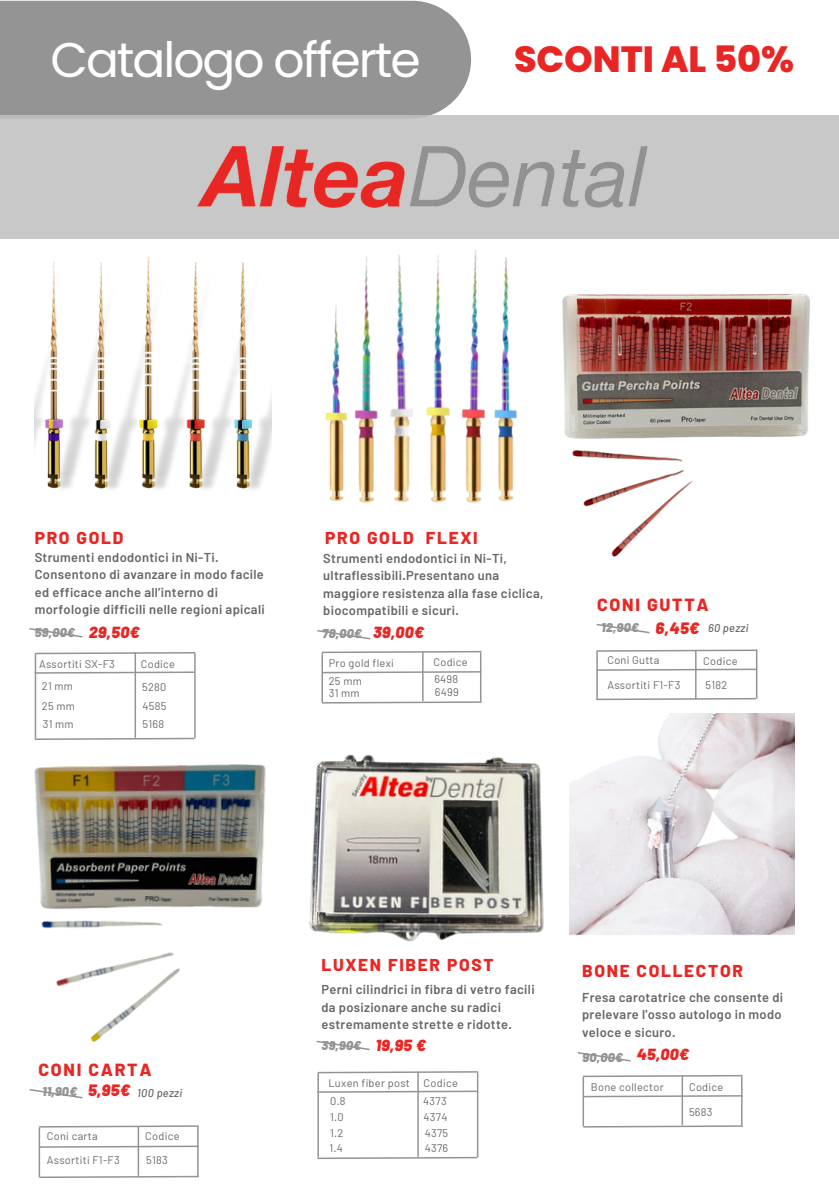
<style>
.page{position:relative;width:839px;height:1191px;background:#fff}
.page>*{position:absolute;margin:0;border:0;box-sizing:border-box;transform-origin:0 0}
.t1{font:48.6px "Poppins";letter-spacing:-.04em;color:#fff}
.t2{font:800 36.4px "Poppins";color:#e82724}
.t3{font:800 17.6px "Barlow";letter-spacing:.1em;color:#e82724}
.t4{font:800 17.2px "Barlow";letter-spacing:.1em;color:#e82724}
.t5{font:italic 900 16.4px "Barlow";color:#e82724}
.t6{font:italic 900 16px "Barlow";letter-spacing:.025em;color:#e82724}
.t7{font:600 12.8px/17.6px "Barlow";letter-spacing:.025em;color:#666}
.t8{font:italic 900 12.8px "Barlow";letter-spacing:.025em;color:#949494}
.t9{font:italic 500 11.2px "Barlow";letter-spacing:.025em;color:#666}
.t10{font:11px "Barlow";letter-spacing:.025em;color:#666}
</style>
<div class="page">
<img style="left:35px;top:257px;width:236px;height:232px">
<img style="left:569px;top:714px;width:225px;height:222px">
<div style="left:0;top:1px;width:471px;height:114px;background:#949494"></div>
<div style="left:0;top:115px;width:838px;height:123px;background:#c8c8c8"></div>
<img style="left:197px;top:146px;width:450px;height:62px">
<img style="left:325px;top:250px;width:192px;height:253px">
<img style="left:562px;top:293px;width:248px;height:264px">
<hr style="left:35px;top:653px;width:1px;height:85px;background:#949494">
<svg style="left:34px;top:737px;width:162px;height:3px"></svg>
<img style="left:34px;top:764px;width:232px;height:278px">
<svg style="left:29px;top:628px;width:54px;height:10px"></svg>
<svg style="left:317px;top:630px;width:54px;height:10px"></svg>
<svg style="left:596px;top:623px;width:54px;height:11px"></svg>
<svg style="left:29px;top:1089px;width:54px;height:10px"></svg>
<svg style="left:316px;top:1040px;width:54px;height:11px"></svg>
<svg style="left:577px;top:1052px;width:54px;height:10px"></svg>
<svg style="left:34px;top:652px;width:161px;height:3px"></svg>
<svg style="left:34px;top:671px;width:160px;height:3px"></svg>
<hr style="left:194px;top:653px;width:2px;height:85px;background:#949494">
<hr style="left:134px;top:652px;width:2px;height:86px;background:#949494">
<svg style="left:597px;top:668px;width:161px;height:4px"></svg>
<svg style="left:596px;top:649px;width:162px;height:4px"></svg>
<hr style="left:596px;top:651px;width:1px;height:49px;background:#949494">
<hr style="left:695px;top:650px;width:1px;height:49px;background:#949494">
<hr style="left:756px;top:649px;width:1px;height:50px;background:#949494">
<svg style="left:596px;top:697px;width:161px;height:4px"></svg>
<svg style="left:38px;top:1145px;width:159px;height:4px"></svg>
<svg style="left:38px;top:1125px;width:161px;height:3px"></svg>
<hr style="left:39px;top:1128px;width:1px;height:49px;background:#949494">
<hr style="left:138px;top:1126px;width:1px;height:50px;background:#949494">
<hr style="left:197px;top:1127px;width:2px;height:49px;background:#949494">
<svg style="left:38px;top:1175px;width:161px;height:3px"></svg>
<img style="left:309px;top:754px;width:235px;height:188px">
<hr style="left:317px;top:1072px;width:2px;height:86px;background:#949494">
<svg style="left:317px;top:1156px;width:160px;height:4px"></svg>
<svg style="left:317px;top:1071px;width:162px;height:3px"></svg>
<svg style="left:317px;top:1090px;width:160px;height:4px"></svg>
<hr style="left:477px;top:1072px;width:1px;height:86px;background:#949494">
<hr style="left:417px;top:1072px;width:2px;height:85px;background:#949494">
<svg style="left:584px;top:1094px;width:159px;height:4px"></svg>
<svg style="left:583px;top:1074px;width:160px;height:4px"></svg>
<hr style="left:582px;top:1077px;width:2px;height:49px;background:#949494">
<hr style="left:681px;top:1076px;width:2px;height:49px;background:#949494">
<hr style="left:741px;top:1076px;width:1px;height:50px;background:#949494">
<svg style="left:582px;top:1125px;width:161px;height:3px"></svg>
<svg style="left:323px;top:670px;width:159px;height:4px"></svg>
<svg style="left:322px;top:650px;width:160px;height:4px"></svg>
<hr style="left:321px;top:653px;width:2px;height:49px;background:#949494">
<hr style="left:422px;top:652px;width:1px;height:49px;background:#949494">
<hr style="left:480px;top:652px;width:1px;height:50px;background:#949494">
<svg style="left:321px;top:701px;width:161px;height:3px"></svg>
<p class="t1" style="left:51px;top:26px;width:372px">Catalogo offerte</p>
<p class="t2" style="left:514px;top:34px;width:281px">SCONTI AL 50%</p>
<p class="t4" style="left:35px;top:527px;width:90px">PRO GOLD</p>
<p class="t7" style="left:35px;top:548px;width:185px">Strumenti endodontici in Ni-Ti.</p>
<p class="t7" style="left:35px;top:566px;width:231px">Consentono di avanzare in modo facile ed efficace anche all’interno di morfologie difficili nelle regioni apicali</p>
<p class="t6" style="left:89px;top:622px;width:52px">29,50€</p>
<p class="t10" style="left:39px;top:657px;width:77px">Assortiti SX-F3</p>
<p class="t10" style="left:42px;top:679px;width:33px">21 mm</p>
<p class="t10" style="left:42px;top:699px;width:34px">25 mm</p>
<p class="t10" style="left:43px;top:717px;width:32px">31 mm</p>
<p class="t8" style="left:35px;top:624px;width:42px">59,00€</p>
<p class="t10" style="left:141px;top:657px;width:36px">Codice</p>
<p class="t10" style="left:142px;top:680px;width:26px">5280</p>
<p class="t10" style="left:142px;top:699px;width:25px">4585</p>
<p class="t10" style="left:142px;top:717px;width:23px">5168</p>
<p class="t4" style="left:325px;top:527px;width:154px">PRO GOLD FLEXI</p>
<p class="t7" style="left:323px;top:549px;width:222px">Strumenti endodontici in Ni-Ti, ultraflessibili.Presentano una maggiore resistenza alla fase ciclica, biocompatibili e sicuri.</p>
<p class="t8" style="left:322px;top:625px;width:41px">78,00€</p>
<p class="t6" style="left:373px;top:622px;width:52px">39,00€</p>
<p class="t10" style="left:329px;top:656px;width:67px">Pro gold flexi</p>
<p class="t10" style="left:433px;top:655px;width:36px">Codice</p>
<p class="t10" style="left:434px;top:672px;width:25px">6498</p>
<p class="t10" style="left:329px;top:674px;width:34px">25 mm</p>
<p class="t10" style="left:329px;top:686px;width:32px">31 mm</p>
<p class="t10" style="left:435px;top:685px;width:25px">6499</p>
<p class="t3" style="left:597px;top:593px;width:113px">CONI GUTTA</p>
<p class="t5" style="left:655px;top:618px;width:45px">6,45€</p>
<p class="t9" style="left:708px;top:621px;width:42px">60 pezzi</p>
<p class="t8" style="left:601px;top:619px;width:39px">12,90€</p>
<p class="t10" style="left:607px;top:653px;width:54px">Coni Gutta</p>
<p class="t10" style="left:703px;top:654px;width:36px">Codice</p>
<p class="t10" style="left:607px;top:678px;width:74px">Assortiti F1-F3</p>
<p class="t10" style="left:705px;top:678px;width:23px">5182</p>
<p class="t3" style="left:38px;top:1058px;width:115px">CONI CARTA</p>
<p class="t5" style="left:88px;top:1079px;width:44px">5,95€</p>
<p class="t9" style="left:137px;top:1086px;width:46px">100 pezzi</p>
<p class="t8" style="left:43px;top:1084px;width:36px">11,90€</p>
<p class="t10" style="left:47px;top:1129px;width:52px">Coni carta</p>
<p class="t10" style="left:145px;top:1129px;width:36px">Codice</p>
<p class="t10" style="left:47px;top:1153px;width:74px">Assortiti F1-F3</p>
<p class="t10" style="left:146px;top:1153px;width:23px">5183</p>
<p class="t4" style="left:321px;top:953px;width:173px">LUXEN FIBER POST</p>
<p class="t7" style="left:321px;top:981px;width:215px">Perni cilindrici in fibra di vetro facili da posizionare anche su radici estremamente strette e ridotte.</p>
<p class="t8" style="left:321px;top:1037px;width:41px">39,90€</p>
<p class="t6" style="left:376px;top:1035px;width:52px">19,95 €</p>
<p class="t10" style="left:328px;top:1076px;width:83px">Luxen fiber post</p>
<p class="t10" style="left:330px;top:1094px;width:17px">0.8</p>
<p class="t10" style="left:330px;top:1110px;width:15px">1.0</p>
<p class="t10" style="left:330px;top:1126px;width:15px">1.2</p>
<p class="t10" style="left:423px;top:1076px;width:36px">Codice</p>
<p class="t10" style="left:423px;top:1094px;width:25px">4373</p>
<p class="t10" style="left:423px;top:1110px;width:25px">4374</p>
<p class="t10" style="left:425px;top:1126px;width:25px">4375</p>
<p class="t10" style="left:329px;top:1141px;width:15px">1.4</p>
<p class="t10" style="left:425px;top:1141px;width:25px">4376</p>
<p class="t4" style="left:582px;top:960px;width:162px">BONE COLLECTOR</p>
<p class="t7" style="left:582px;top:988px;width:202px;text-align:justify">Fresa carotatrice che consente di prelevare l'osso autologo in modo veloce e sicuro.</p>
<p class="t6" style="left:636px;top:1044px;width:54px">45,00€</p>
<p class="t8" style="left:582px;top:1049px;width:42px">90,00€</p>
<p class="t10" style="left:591px;top:1080px;width:74px">Bone collector</p>
<p class="t10" style="left:689px;top:1080px;width:36px">Codice</p>
<p class="t10" style="left:689px;top:1105px;width:25px">5683</p>
</div>
